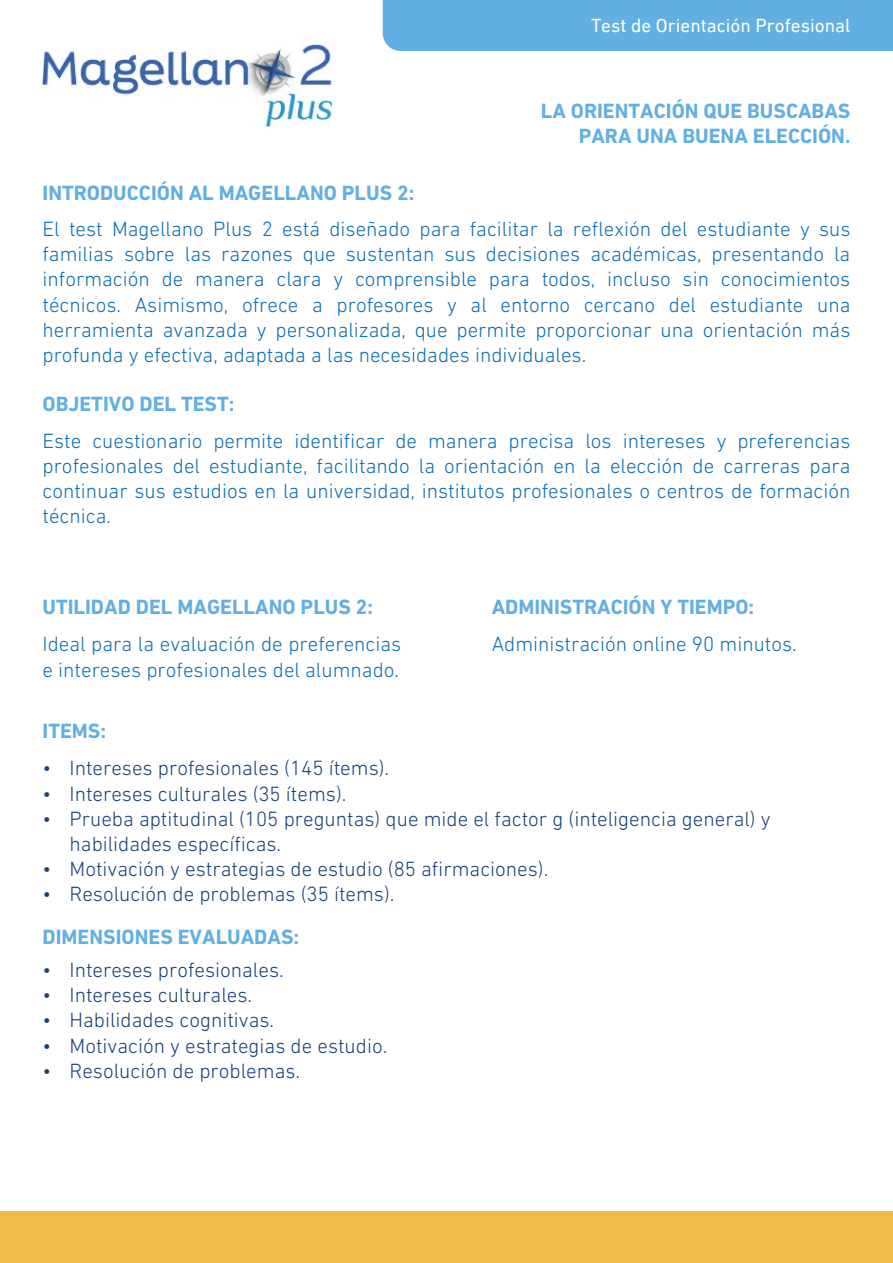
<style>
.page{position:relative;width:893px;height:1263px;background:#fff}
.page>*{position:absolute;margin:0;border:0;box-sizing:border-box;transform-origin:0 0}
.t1{font:300 21px/25.2px "DIN Next LT Pro";color:#0c6eb3;text-align:justify}
.t2{font:300 21px/25.2px "DIN Next LT Pro";color:#194276}
.t3{font:700 21px/25.2px "DIN Next LT Pro";color:#62afe1;text-align:right}
.t4{font:19.2px "DIN Next LT Pro";color:#fff}
</style>
<div class="page">
<div style="left:383px;top:0;width:510px;height:51px;background:#62afe1"></div>
<div style="left:0;top:1212px;width:893px;height:51px;background:#f0bb47"></div>
<img style="left:42px;top:40px;width:292px;height:87px">
<p class="t4" style="left:591px;top:14px;width:261px">Test de Orientación Profesional</p>
<p class="t3" style="left:541px;top:98px;width:311px">LA ORIENTACIÓN QUE BUSCABAS<br>PARA UNA BUENA ELECCIÓN.</p>
<p class="t3" style="left:43px;top:181px;width:373px">INTRODUCCIÓN AL MAGELLANO PLUS 2:</p>
<p class="t1" style="left:43px;top:216px;width:809px">El test Magellano Plus 2 está diseñado para facilitar la reflexión del estudiante y sus familias sobre las razones que sustentan sus decisiones académicas, presentando la información de manera clara y comprensible para todos, incluso sin conocimientos técnicos. Asimismo, ofrece a profesores y al entorno cercano del estudiante una herramienta avanzada y personalizada, que permite proporcionar una orientación más profunda y efectiva, adaptada a las necesidades individuales.</p>
<p class="t3" style="left:43px;top:391px;width:193px">OBJETIVO DEL TEST:</p>
<p class="t1" style="left:43px;top:428px;width:809px">Este cuestionario permite identificar de manera precisa los intereses y preferencias profesionales del estudiante, facilitando la orientación en la elección de carreras para continuar sus estudios en la universidad, institutos profesionales o centros de formación técnica.</p>
<p class="t3" style="left:43px;top:594px;width:332px">UTILIDAD DEL MAGELLANO PLUS 2:</p>
<p class="t1" style="left:43px;top:631px;width:360px">Ideal para la evaluación de preferencias e intereses profesionales del alumnado.</p>
<p class="t3" style="left:492px;top:594px;width:264px">ADMINISTRACIÓN Y TIEMPO:</p>
<p class="t1" style="left:492px;top:631px;width:307px">Administración online 90 minutos.</p>
<p class="t3" style="left:43px;top:718px;width:65px">ITEMS:</p>
<p class="t2" style="left:43px;top:755px;width:348px">• Intereses profesionales (145 ítems).</p>
<p class="t2" style="left:43px;top:781px;width:305px">• Intereses culturales (35 ítems).</p>
<p class="t2" style="left:70px;top:806px;width:703px;text-indent:-27px">• Prueba aptitudinal (105 preguntas) que mide el factor g (inteligencia general) y habilidades específicas.</p>
<p class="t2" style="left:43px;top:856px;width:507px">• Motivación y estrategias de estudio (85 afirmaciones).</p>
<p class="t2" style="left:43px;top:881px;width:353px">• Resolución de problemas (35 ítems).</p>
<p class="t3" style="left:43px;top:924px;width:258px">DIMENSIONES EVALUADAS:</p>
<p class="t2" style="left:43px;top:957px;width:243px">• Intereses profesionales.</p>
<p class="t2" style="left:43px;top:982px;width:211px">• Intereses culturales.</p>
<p class="t2" style="left:43px;top:1007px;width:233px">• Habilidades cognitivas.</p>
<p class="t2" style="left:43px;top:1032px;width:346px">• Motivación y estrategias de estudio.</p>
<p class="t2" style="left:43px;top:1058px;width:259px">• Resolución de problemas.</p>
</div>
